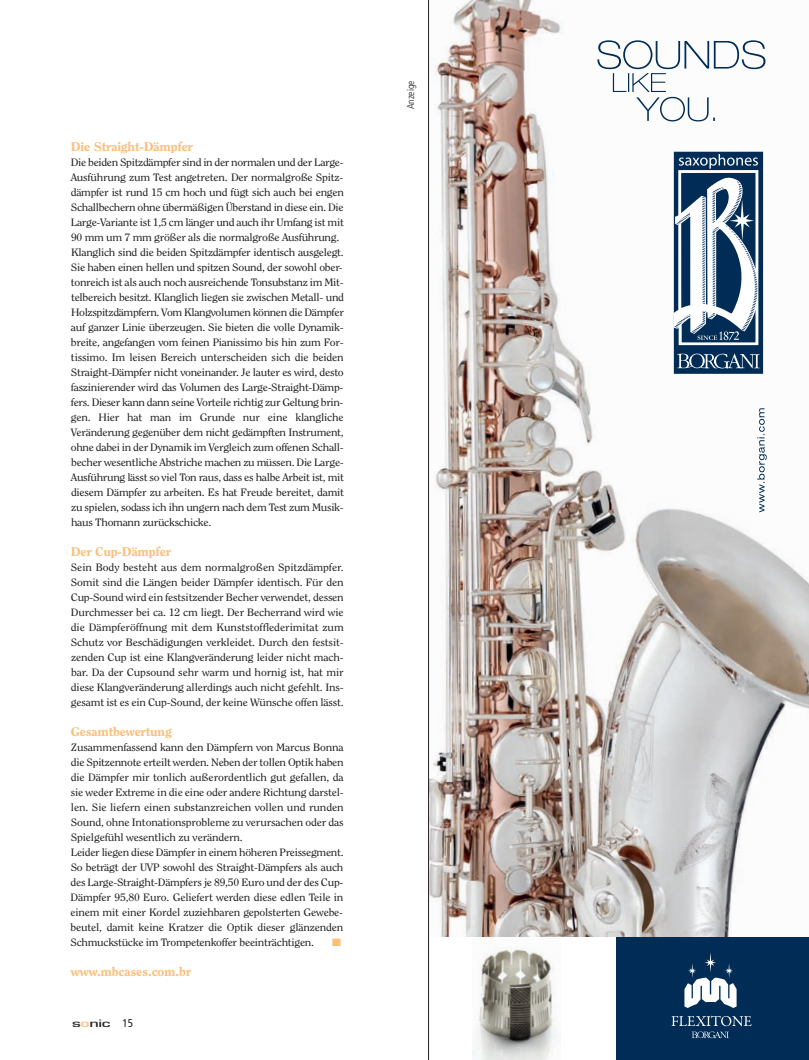
<style>
.page{position:relative;width:809px;height:1060px;background:#fff}
.page>*{position:absolute;margin:0;border:0;box-sizing:border-box;transform-origin:0 0}
.t1{font:800 12.5px "Clearface Std";letter-spacing:-.015em;color:#fcbf78;scale:1.1 1}
.t2{font:500 11.25px "Eurostile T";letter-spacing:-.02em;color:#231f20;scale:1.6 1}
.t3{font:10.62px/15px "Clearface Std";letter-spacing:-.025em;color:#231f20;scale:1.1 1}
.t4{font:10.62px "Zapf Dingbats";color:#fcbf78;scale:1.1 1}
.t5{font:300 condensed 10px "Frutiger LT Std";color:#231f20}
.s1{color:#fcbf78}
.s2{font-family:"Frutiger LT Std";font-weight:400;font-stretch:condensed}
</style>
<div class="page">
<svg style="left:428px;top:0;width:381px;height:1060px"></svg>
<p class="t1" style="left:71px;top:141px;width:112px">Die Straight-Dämpfer</p>
<p class="t3" style="left:71px;top:155px;width:250px">Die beiden Spitzdämpfer sind in der normalen und der Large-Ausführung zum Test angetreten. Der normalgroße Spitz&shy;dämpfer ist rund 15 cm hoch und fügt sich auch bei engen Schallbechern ohne übermäßigen Überstand in diese ein. Die Large-Variante ist 1,5 cm länger und auch ihr Umfang ist mit 90 mm um 7 mm größer als die normalgroße Ausführung.<br>Klanglich sind die beiden Spitzdämpfer identisch ausgelegt.<br>Sie haben einen hellen und spitzen Sound, der sowohl ober&shy;tonreich ist als auch noch ausreichende Tonsubstanz im Mit&shy;telbereich besitzt. Klanglich liegen sie zwischen Metall- und Holzspitzdämpfern. Vom Klangvolumen können die Dämpfer auf ganzer Linie überzeugen. Sie bieten die volle Dynamik&shy;breite, angefangen vom feinen Pianissimo bis hin zum For&shy;tissimo. Im leisen Bereich unterscheiden sich die beiden Straight-Dämpfer nicht voneinander. Je lauter es wird, desto faszinierender wird das Volumen des Large-Straight-Dämp&shy;fers. Dieser kann dann seine Vorteile richtig zur Geltung brin&shy;gen. Hier hat man im Grunde nur eine klangliche Veränderung gegenüber dem nicht gedämpften Instrument, ohne dabei in der Dynamik im Vergleich zum offenen Schall&shy;becher wesentliche Abstriche machen zu müssen. Die Large-Ausführung lässt so viel Ton raus, dass es halbe Arbeit ist, mit diesem Dämpfer zu arbeiten. Es hat Freude bereitet, damit zu spielen, sodass ich ihn ungern nach dem Test zum Musik&shy;haus Thomann zurückschicke.</p>
<p class="t1" style="left:71px;top:546px;width:93px">Der Cup-Dämpfer</p>
<p class="t3" style="left:71px;top:560px;width:250px;text-align:justify">Sein Body besteht aus dem normalgroßen Spitzdämpfer.<br>Somit sind die Längen beider Dämpfer identisch. Für den Cup-Sound wird ein festsitzender Becher verwendet, dessen Durchmesser bei ca. 12 cm liegt. Der Becherrand wird wie die Dämpferöffnung mit dem Kunststofflederimitat zum Schutz vor Beschädigungen verkleidet. Durch den festsit&shy;zenden Cup ist eine Klangveränderung leider nicht mach&shy;bar. Da der Cupsound sehr warm und hornig ist, hat mir diese Klangveränderung allerdings auch nicht gefehlt. Ins&shy;gesamt ist es ein Cup-Sound, der keine Wünsche offen lässt.</p>
<p class="t1" style="left:71px;top:726px;width:93px">Gesamtbewertung</p>
<p class="t3" style="left:70px;top:740px;width:250px">Zusammenfassend kann den Dämpfern von Marcus Bonna die Spitzennote erteilt werden. Neben der tollen Optik haben die Dämpfer mir tonlich außerordentlich gut gefallen, da sie weder Extreme in die eine oder andere Richtung darstel&shy;len. Sie liefern einen substanzreichen vollen und runden Sound, ohne Intonationsprobleme zu verursachen oder das Spielgefühl wesentlich zu verändern.<br>Leider liegen diese Dämpfer in einem höheren Preissegment.<br>So beträgt der UVP sowohl des Straight-Dämpfers als auch des Large-Straight-Dämpfers je 89,50 Euro und der des Cup-Dämpfer 95,80 Euro. Geliefert werden diese edlen Teile in einem mit einer Kordel zuziehbaren gepolsterten Gewebe&shy;beutel, damit keine Kratzer die Optik dieser glänzenden Schmuckstücke im Trompetenkoffer beeinträchtigen.</p>
<p class="t4" style="left:332px;top:936px;width:10px">■</p>
<p class="t1" style="left:71px;top:966px;width:111px">www.mbcases.com.br</p>
<p class="t2" style="left:72px;top:1017px;width:40px">s<span class="s1">o</span>nic <span class="s2">15</span></p>
<p class="t5" style="left:406px;top:109px;width:31px;rotate:-90deg">Anzeige</p>
</div>
